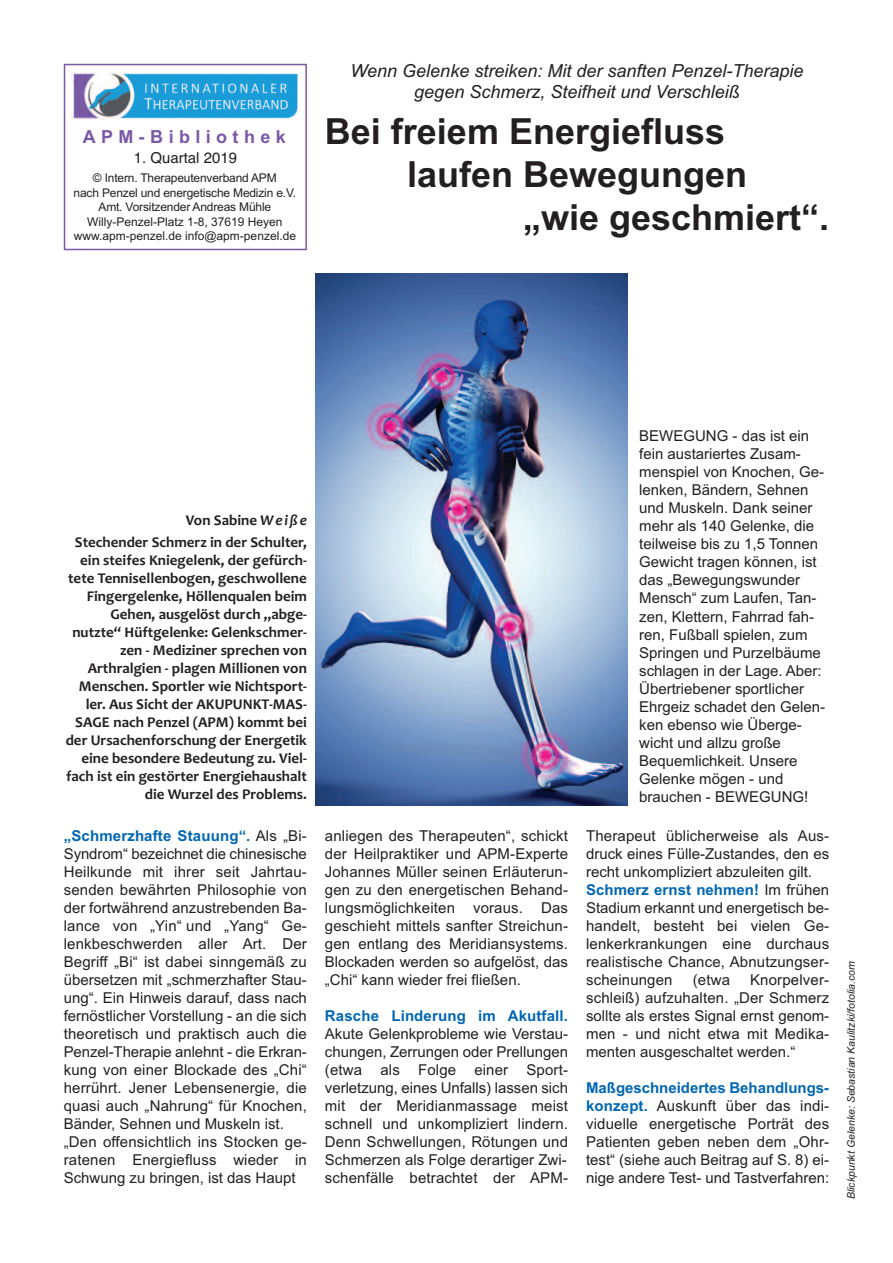
<style>
.page{position:relative;width:893px;height:1263px;background:#fff}
.page>*{position:absolute;margin:0;border:0;box-sizing:border-box;transform-origin:0 0}
.t1{font:700 36px "Arial";color:#231f20}
.t2{font:italic 18px/21.6px "Arial";color:#231f20;text-align:center}
.t3{font:700 18px "Arial";letter-spacing:.3em;color:#7a59a5}
.t4{font:15px/18px "Arial";color:#231f20;text-align:justify}
.t5{font:700 15px/18px "Candara";color:#231f20;text-align:right}
.t6{font:700 15px "Arial";letter-spacing:.01em;color:#0166b3}
.t7{font:15px "Helvetica";color:#231f20}
.t8{font:12px/14.4px "Arial";letter-spacing:-.015em;color:#231f20;text-align:center}
.t9{font:italic 10.5px "Arial";color:#231f20}
.s1{font-style:italic}
.s2{font-weight:700;color:#0166b3}
</style>
<div class="page">
<img style="left:316px;top:274px;width:312px;height:531px">
<div style="left:64px;top:64px;width:243px;height:186px;border:2px solid #7a59a5"></div>
<img style="left:71px;top:73px;width:228px;height:47px">
<p class="t3" style="left:83px;top:126px;width:205px">APM-Bibliothek</p>
<p class="t7" style="left:134px;top:149px;width:105px">1. Quartal 2019</p>
<p class="t8" style="left:74px;top:171px;width:224px">© Intern. Therapeutenverband APM<br>nach Penzel und energetische Medizin e.V.<br>Amt. Vorsitzender Andreas Mühle Willy-Penzel-Platz 1-8, 37619 Heyen www.apm-penzel.de info@apm-penzel.de</p>
<p class="t2" style="left:351px;top:60px;width:454px">Wenn Gelenke streiken: Mit der sanften Penzel-Therapie gegen Schmerz, Steifheit und Verschleiß</p>
<h1 class="t1" style="left:325px;top:111px;width:402px">Bei freiem Energiefluss</h1>
<h1 class="t1" style="left:407px;top:154px;width:342px">laufen Bewegungen</h1>
<h1 class="t1" style="left:523px;top:197px;width:308px">„wie geschmiert“.</h1>
<p class="t5" style="left:75px;top:509px;width:234px;line-height:21.6px">Von Sabine <span class="s1">We iße<br></span>Stechender Schmerz in der Schulter,</p>
<p class="t5" style="left:66px;top:551px;width:243px">ein steifes Kniegelenk, der gefürch&shy;tete Tennisellenbogen, geschwollene Fingergelenke, Höllenqualen beim Gehen, ausgelöst durch „abge&shy;nutzte“ Hüftgelenke: Gelenkschmer&shy;zen - Mediziner sprechen von Arthralgien - plagen Millionen von Menschen. Sportler wie Nichtsport&shy;ler. Aus Sicht der AKUPUNKT-MAS-SAGE nach Penzel (APM) kommt bei der Ursachenforschung der Energetik eine besondere Bedeutung zu. Viel&shy;fach ist ein gestörter Energiehaushalt die Wurzel des Problems.</p>
<p class="t4" style="left:64px;top:827px;width:245px;text-align:left"><span class="s2">„Schmerzhafte Stauung“.</span> Als „Bi-Syndrom“ bezeichnet die chinesische Heilkunde mit ihrer seit Jahrtau&shy;senden bewährten Philosophie von der fortwährend anzustrebenden Ba&shy;lance von „Yin“ und „Yang“ Ge&shy;lenkbeschwerden aller Art. Der Begriff „Bi“ ist dabei sinngemäß zu übersetzen mit „schmerzhafter Stau&shy;ung“. Ein Hinweis darauf, dass nach fernöstlicher Vorstellung - an die sich theoretisch und praktisch auch die Penzel-Therapie anlehnt - die Erkran&shy;kung von einer Blockade des „Chi“ herrührt. Jener Lebensenergie, die quasi auch „Nahrung“ für Knochen, Bänder, Sehnen und Muskeln ist. „Den offensichtlich ins Stocken ge&shy;ratenen Energiefluss wieder in Schwung zu bringen, ist das Haupt</p>
<p class="t4" style="left:325px;top:827px;width:245px">anliegen des Therapeuten“, schickt der Heilpraktiker und APM-Experte Johannes Müller seinen Erläuterun&shy;gen zu den energetischen Behand&shy;lungsmöglichkeiten voraus. Das geschieht mittels sanfter Streichun&shy;gen entlang des Meridiansystems.<br>Blockaden werden so aufgelöst, das „Chi“ kann wieder frei fließen.</p>
<p class="t6" style="left:325px;top:1007px;width:245px">Rasche Linderung im Akutfall.</p>
<p class="t4" style="left:325px;top:1025px;width:245px">Akute Gelenkprobleme wie Verstau&shy;chungen, Zerrungen oder Prellungen (etwa als Folge einer Sport&shy;verletzung, eines Unfalls) lassen sich mit der Meridianmassage meist schnell und unkompliziert lindern.<br>Denn Schwellungen, Rötungen und Schmerzen als Folge derartiger Zwi&shy;schenfälle betrachtet der APM-</p>
<p class="t4" style="left:639px;top:427px;width:187px;text-align:left">BEWEGUNG - das ist ein fein austariertes Zusam&shy;menspiel von Knochen, Ge&shy;lenken, Bändern, Sehnen und Muskeln. Dank seiner mehr als 140 Gelenke, die teilweise bis zu 1,5 Tonnen<br>Gewicht tragen können, ist das „Bewegungswunder<br>Mensch“ zum Laufen, Tan&shy;zen, Klettern, Fahrrad fah&shy;ren, Fußball spielen, zum<br>Springen und Purzelbäume schlagen in der Lage. Aber:<br>Übertriebener sportlicher<br>Ehrgeiz schadet den Gelen&shy;ken ebenso wie Überge&shy;wicht und allzu große<br>Bequemlichkeit. Unsere<br>Gelenke mögen - und brauchen - BEWEGUNG!</p>
<p class="t4" style="left:586px;top:827px;width:245px;text-align:left">Therapeut üblicherweise als Aus&shy;druck eines Fülle-Zustandes, den es recht unkompliziert abzuleiten gilt.<br><span class="s2">Schmerz ernst nehmen!</span> Im frühen<br>Stadium erkannt und energetisch be&shy;handelt, besteht bei vielen Ge&shy;lenkerkrankungen eine durchaus realistische Chance, Abnutzungser&shy;scheinungen</p>
<p class="t4" style="left:693px;top:971px;width:39px">(etwa</p>
<p class="t4" style="left:586px;top:971px;width:245px;text-indent:164px">Knorpelver&shy;schleiß) aufzuhalten. „Der Schmerz sollte als erstes Signal ernst genom&shy;men - und nicht etwa mit Medika&shy;menten ausgeschaltet werden.“</p>
<p class="t4" style="left:586px;top:1079px;width:245px"><span class="s2">Maßgeschneidertes Behandlungs&shy;konzept.</span> Auskunft über das indi&shy;viduelle energetische Porträt des Patienten geben neben dem „Ohr&shy;test“ (siehe auch Beitrag auf S. 8) ei&shy;nige andere Test- und Tastverfahren:</p>
<p class="t9" style="left:845px;top:1199px;width:240px;rotate:-90deg">Blickpunkt Gelenke: Sebastian Kaulitzki/fotolia.com</p>
</div>
